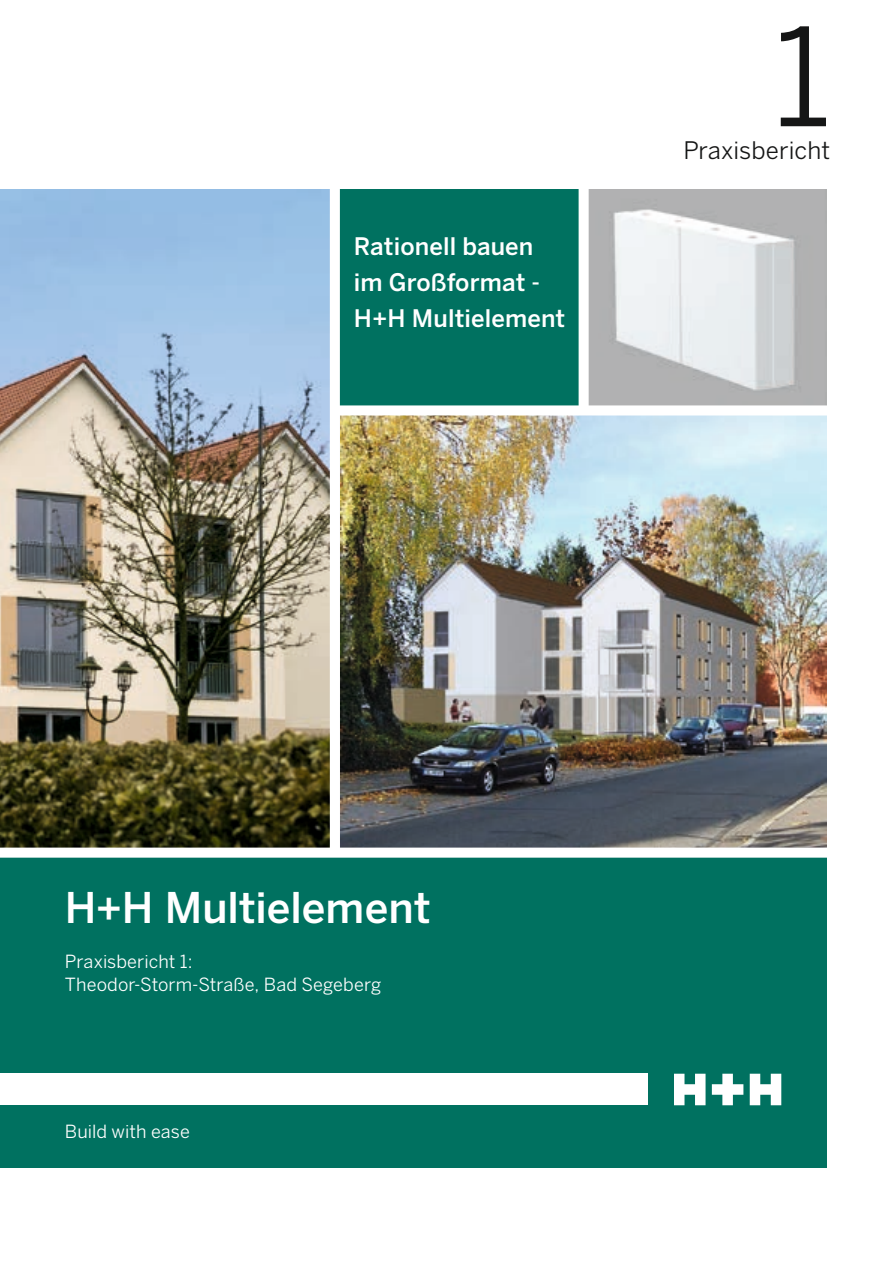
<style>
.page{position:relative;width:893px;height:1263px;background:#fff}
.page>*{position:absolute;margin:0;border:0;box-sizing:border-box;transform-origin:0 0}
.t1{font:135px "Benton Sans";color:#151616}
.t2{font:500 42px "Benton Sans";color:#fff}
.t3{font:500 24px/36px "Benton Sans";letter-spacing:.005em;color:#fff}
.t4{font:24px "Benton Sans";letter-spacing:.005em;color:#151616}
.t5{font:18px/22.5px "Benton Sans";letter-spacing:.005em;color:#fff}
</style>
<div class="page">
<img style="left:340px;top:415px;width:486px;height:432px">
<img style="left:589px;top:189px;width:237px;height:216px">
<img style="left:0;top:189px;width:330px;height:658px">
<div style="left:0;top:857px;width:826px;height:311px;background:#007160"></div>
<div style="left:0;top:1074px;width:647px;height:31px;background:#fff"></div>
<svg style="left:674px;top:1074px;width:31px;height:31px"></svg>
<svg style="left:750px;top:1074px;width:31px;height:31px"></svg>
<svg style="left:712px;top:1074px;width:31px;height:31px"></svg>
<div style="left:334px;top:189px;width:246px;height:217px;background:#007160"></div>
<div style="left:0;top:847px;width:893px;height:11px;background:#fff"></div>
<div style="left:334px;top:405px;width:532px;height:10px;background:#fff"></div>
<div style="left:330px;top:182px;width:10px;height:668px;background:#fff"></div>
<div style="left:579px;top:184px;width:10px;height:227px;background:#fff"></div>
<h3 class="t3" style="left:354px;top:228px;width:213px">Rationell bauen im Großformat -<br>H+H Multielement</h3>
<h1 class="t1" style="left:773px;top:-3px;width:60px">1</h1>
<h3 class="t4" style="left:684px;top:136px;width:148px">Praxisbericht</h3>
<h2 class="t2" style="left:65px;top:883px;width:367px">H+H Multielement</h2>
<p class="t5" style="left:65px;top:950px;width:318px">Praxisbericht 1:<br>Theodor-Storm-Straße, Bad Segeberg</p>
<p class="t5" style="left:65px;top:1120px;width:127px">Build with ease</p>
</div>
